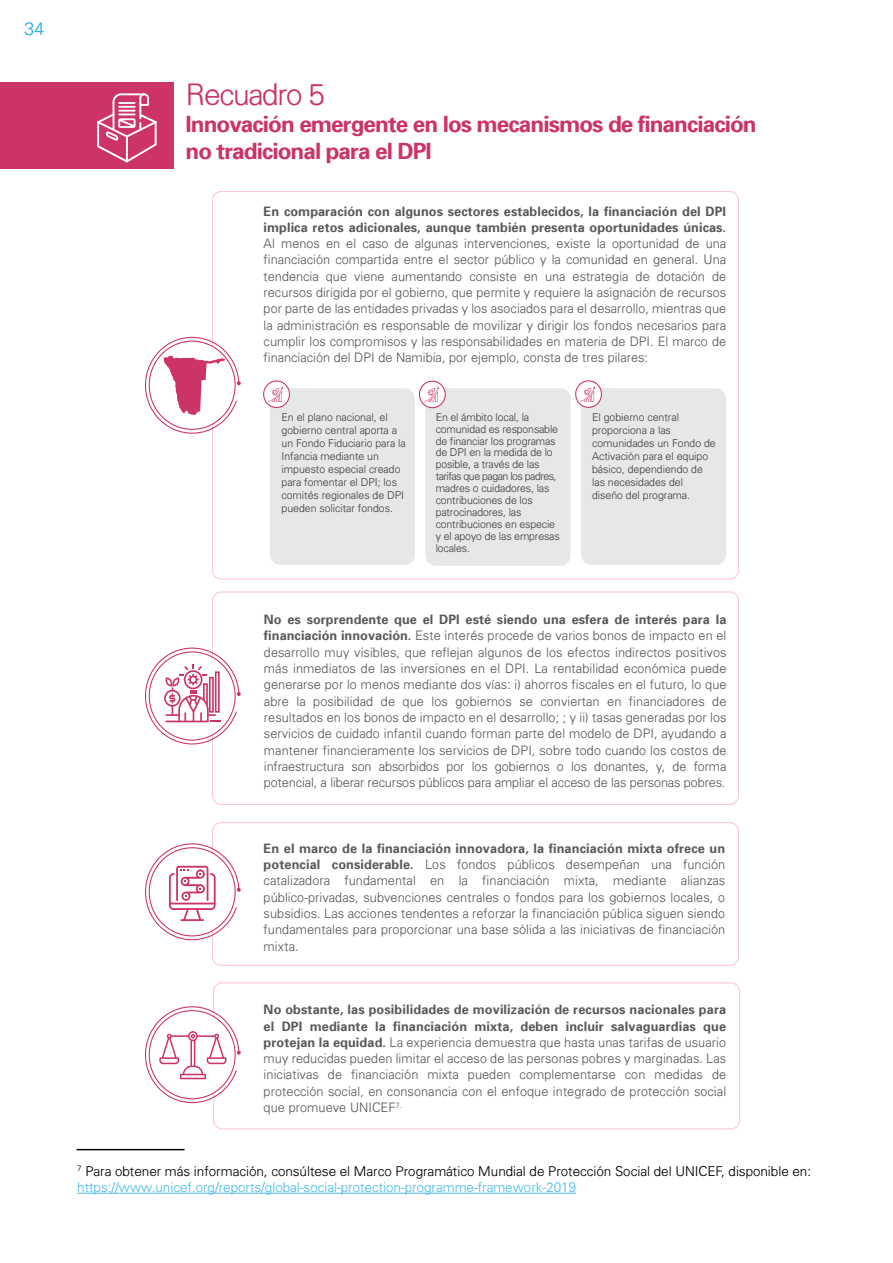
<style>
.page{position:relative;width:893px;height:1263px;background:#fff}
.page>*{position:absolute;margin:0;border:0;box-sizing:border-box;transform-origin:0 0}
.t1{font:300 30px "Univers";letter-spacing:-.04em;color:#c36}
.t2{font:700 22.5px/27px "Univers 65";letter-spacing:-.04em;color:#c36}
.t3{font:300 18px "Univers";color:#2aace2}
.t4{font:300 13.5px/16.2px "Univers";color:#000}
.t5{font:300 13.05px/16.4px "Univers";letter-spacing:.005em;color:#58595b;text-align:justify}
.t6{font:700 13.05px/16.4px "Univers 65";letter-spacing:.01em;color:#58595b}
.t7{font:300 10.8px/13px "Univers";color:#414042}
.s1{font-family:"Univers 65";font-weight:700}
.s2{color:#4cbcec}
</style>
<div class="page">
<div style="left:0;top:82px;width:174px;height:86px;background:#c36"></div>
<svg style="left:97px;top:93px;width:60px;height:70px"></svg>
<div style="left:212px;top:591px;width:527px;height:214px;border:1px solid #f9c6dc;border-radius:9px"></div>
<div style="left:212px;top:822px;width:527px;height:144px;border:1px solid #f9c6dc;border-radius:9px"></div>
<div style="left:213px;top:982px;width:527px;height:147px;border:1px solid #f9c6dc;border-radius:9px"></div>
<div style="left:270px;top:388px;width:145px;height:177px;background:#e6e7e8;border-radius:10px"></div>
<div style="left:425px;top:388px;width:145px;height:178px;background:#e6e7e8;border-radius:10px"></div>
<div style="left:581px;top:388px;width:145px;height:177px;background:#e6e7e8;border-radius:10px"></div>
<svg style="left:145px;top:843px;width:96px;height:98px"></svg>
<svg style="left:145px;top:647px;width:96px;height:98px"></svg>
<svg style="left:145px;top:1006px;width:96px;height:98px"></svg>
<svg style="left:145px;top:336px;width:96px;height:98px"></svg>
<div style="left:264px;top:381px;width:25px;height:26px;background:#fff;border-radius:50%"></div>
<div style="left:263px;top:380px;width:27px;height:28px;border:1px solid #c36;border-radius:50%"></div>
<svg style="left:268px;top:387px;width:15px;height:15px"></svg>
<svg style="left:419px;top:381px;width:26px;height:27px"></svg>
<div style="left:419px;top:381px;width:27px;height:27px;border:1px solid #c36;border-radius:50%"></div>
<svg style="left:424px;top:387px;width:15px;height:15px"></svg>
<div style="left:576px;top:381px;width:25px;height:26px;background:#fff;border-radius:50%"></div>
<div style="left:575px;top:380px;width:27px;height:28px;border:1px solid #c36;border-radius:50%"></div>
<svg style="left:580px;top:386px;width:15px;height:16px"></svg>
<hr style="left:77px;top:1193px;width:499px;height:1px;background:#4cbcec">
<hr style="left:77px;top:1149px;width:108px;height:1px;background:#000">
<h3 class="t3" style="left:24px;top:18px;width:21px">34</h3>
<h1 class="t1" style="left:185px;top:76px;width:141px">Recuadro 5</h1>
<h2 class="t2" style="left:185px;top:109px;width:573px">Innovación emergente en los mecanismos de financiación no tradicional para el DPI</h2>
<p class="t6" style="left:264px;top:202px;width:464px">En comparación con algunos sectores establecidos, la financiación del DPI implica retos adicionales, aunque también presenta oportunidades únicas.</p>
<p class="t5" style="left:264px;top:235px;width:464px">Al menos en el caso de algunas intervenciones, existe la oportunidad de una financiación compartida entre el sector público y la comunidad en general. Una tendencia que viene aumentando consiste en una estrategia de dotación de recursos dirigida por el gobierno, que permite y requiere la asignación de recursos por parte de las entidades privadas y los asociados para el desarrollo, mientras que la administración es responsable de movilizar y dirigir los fondos necesarios para cumplir los compromisos y las responsabilidades en materia de DPI. El marco de financiación del DPI de Namibia, por ejemplo, consta de tres pilares:</p>
<p class="t7" style="left:282px;top:410px;width:126px">En el plano nacional, el gobierno central aporta a un Fondo Fiduciario para la<br>Infancia mediante un impuesto especial creado para fomentar el DPI; los comités regionales de DPI pueden solicitar fondos.</p>
<p class="t7" style="left:436px;top:410px;width:125px;line-height:12px">En el ámbito local, la comunidad es responsable de financiar los programas de DPI en la medida de lo posible, a través de las tarifas que pagan los padres, madres o cuidadores, las contribuciones de los patrocinadores, las contribuciones en especie y el apoyo de las empresas locales.</p>
<p class="t7" style="left:592px;top:410px;width:125px">El gobierno central proporciona a las comunidades un Fondo de<br>Activación para el equipo básico, dependiendo de las necesidades del diseño del programa.</p>
<p class="t6" style="left:264px;top:611px;width:464px">No es sorprendente que el DPI esté siendo una esfera de interés para la</p>
<p class="t5" style="left:264px;top:627px;width:464px"><span class="s1">financiación innovación.</span> Este interés procede de varios bonos de impacto en el desarrollo muy visibles, que reflejan algunos de los efectos indirectos positivos más inmediatos de las inversiones en el DPI. La rentabilidad económica puede generarse por lo menos mediante dos vías: i) ahorros fiscales en el futuro, lo que abre la posibilidad de que los gobiernos se conviertan en financiadores de resultados en los bonos de impacto en el desarrollo; ; y ii) tasas generadas por los servicios de cuidado infantil cuando forman parte del modelo de DPI, ayudando a mantener financieramente los servicios de DPI, sobre todo cuando los costos de infraestructura son absorbidos por los gobiernos o los donantes, y, de forma potencial, a liberar recursos públicos para ampliar el acceso de las personas pobres.</p>
<p class="t6" style="left:264px;top:840px;width:463px">En el marco de la financiación innovadora, la financiación mixta ofrece un</p>
<p class="t5" style="left:264px;top:856px;width:463px"><span class="s1">potencial considerable.</span> Los fondos públicos desempeñan una función catalizadora fundamental en la financiación mixta, mediante alianzas público-privadas, subvenciones centrales o fondos para los gobiernos locales, o subsidios. Las acciones tendentes a reforzar la financiación pública siguen siendo fundamentales para proporcionar una base sólida a las iniciativas de financiación mixta.</p>
<p class="t6" style="left:264px;top:1001px;width:464px">No obstante, las posibilidades de movilización de recursos nacionales para el DPI mediante la financiación mixta, deben incluir salvaguardias que</p>
<p class="t5" style="left:264px;top:1034px;width:464px"><span class="s1">protejan la equidad.</span> La experiencia demuestra que hasta unas tarifas de usuario muy reducidas pueden limitar el acceso de las personas pobres y marginadas. Las iniciativas de financiación mixta pueden complementarse con medidas de protección social, en consonancia con el enfoque integrado de protección social que promueve UNICEF<sup>7.</sup></p>
<p class="t4" style="left:77px;top:1163px;width:735px"><sup>7</sup> Para obtener más información, consúltese el Marco Programático Mundial de Protección Social del UNICEF, disponible en: <span class="s2">https://www.unicef.org/reports/global-social-protection-programme-framework-2019</span></p>
</div>
